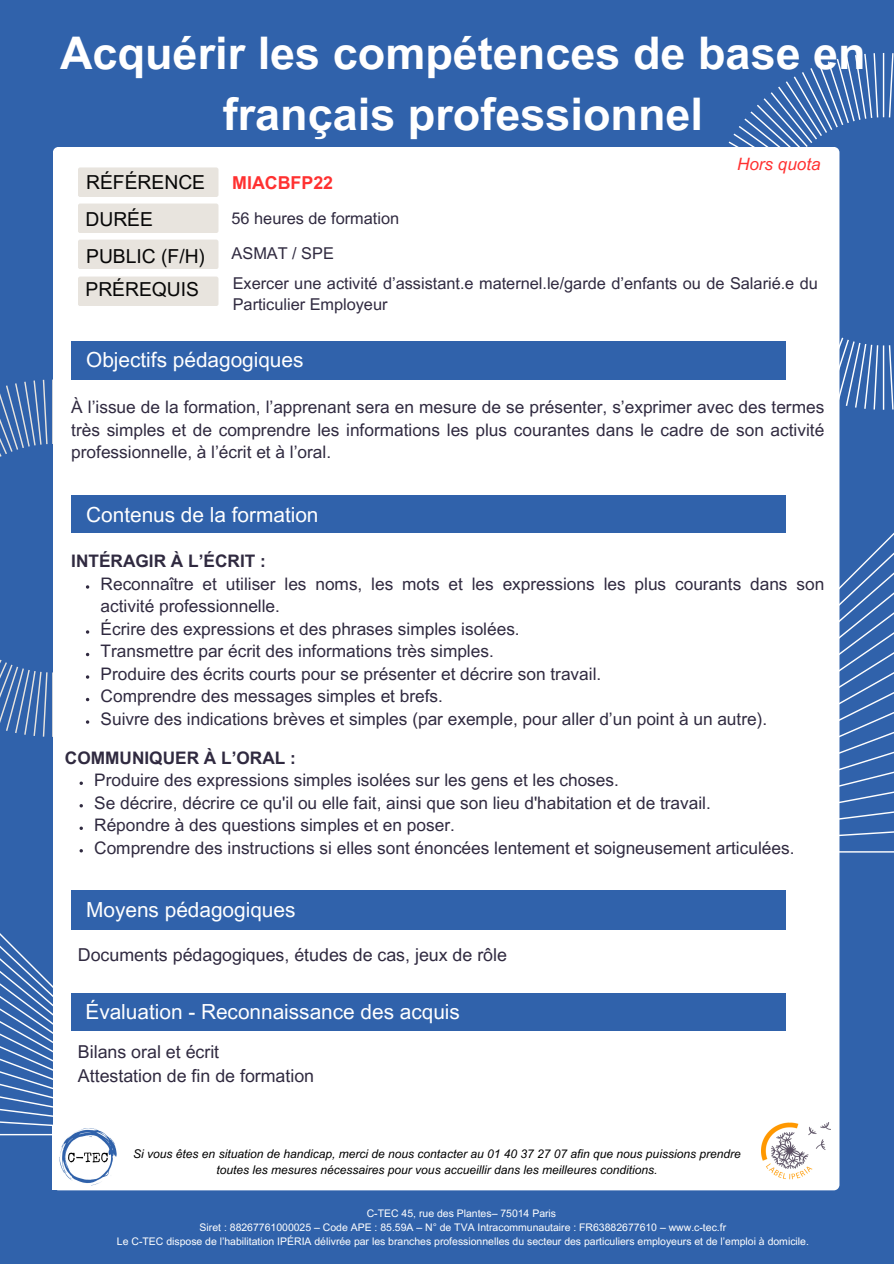
<style>
.page{position:relative;width:894px;height:1264px;background:#fff}
.page>*{position:absolute;margin:0;border:0;box-sizing:border-box;transform-origin:0 0}
.t1{font:700 45px/60.8px "Arial MT Pro";color:#fff;text-align:center}
.t2{font:20.85px "Arial MT Pro";color:#fff}
.t3{font:19.35px "Arial MT Pro";color:#070707}
.t4{font:17.85px "Arial MT Pro";color:#302a40}
.t5{font:700 17.85px "Arial MT Pro";color:#ff3131}
.t6{font:17.25px/22.5px "Arial MT Pro";color:#302a40;text-align:justify}
.t7{font:700 17.25px "Arial MT Pro";color:#302a40}
.t8{font:italic 17.1px "Arial MT Pro";color:#ff3131}
.t9{font:16.35px/21.3px "Arial MT Pro";color:#302a40}
.t10{font:italic 12px/16px "Arial MT Pro";color:#000;text-align:center}
.t11{font:10.5px "Arial MT Pro";color:#fff}
</style>
<div class="page">
<div style="left:0;top:0;width:893px;height:1263px;background:#3062ab"></div>
<svg style="left:839px;top:496px;width:54px;height:356px"></svg>
<svg style="left:0;top:933px;width:53px;height:202px"></svg>
<svg style="left:0;top:379px;width:53px;height:357px"></svg>
<svg style="left:728px;top:53px;width:165px;height:357px"></svg>
<div style="left:53px;top:147px;width:786px;height:1043px;background:#fff"></div>
<div style="left:71px;top:496px;width:715px;height:37px;background:#3062ab"></div>
<div style="left:78px;top:167px;width:140px;height:30px;background:#e8e4de;border-radius:2px"></div>
<div style="left:78px;top:203px;width:140px;height:30px;background:#e8e4de;border-radius:2px"></div>
<div style="left:78px;top:239px;width:140px;height:30px;background:#e8e4de;border-radius:2px"></div>
<img style="left:53px;top:1125px;width:88px;height:64px">
<img style="left:761px;top:1122px;width:69px;height:61px">
<div style="left:78px;top:276px;width:140px;height:30px;background:#e8e4de;border-radius:2px"></div>
<div style="left:71px;top:341px;width:715px;height:39px;background:#3062ab"></div>
<div style="left:71px;top:890px;width:715px;height:39px;background:#3062ab"></div>
<div style="left:71px;top:992px;width:715px;height:38px;background:#3062ab"></div>
<svg style="left:79px;top:781px;width:4px;height:4px"></svg>
<svg style="left:79px;top:804px;width:4px;height:3px"></svg>
<svg style="left:79px;top:826px;width:4px;height:4px"></svg>
<svg style="left:79px;top:849px;width:4px;height:3px"></svg>
<p class="t1" style="left:60px;top:28px;width:807px">Acquérir les compétences de base en français professionnel</p>
<p class="t3" style="left:86px;top:175px;width:120px">RÉFÉRENCE</p>
<p class="t3" style="left:85px;top:212px;width:69px">DURÉE</p>
<p class="t3" style="left:86px;top:249px;width:120px">PUBLIC (F/H)</p>
<p class="t8" style="left:737px;top:158px;width:85px">Hors quota</p>
<p class="t5" style="left:232px;top:176px;width:102px">MIACBFP22</p>
<p class="t9" style="left:231px;top:210px;width:169px">56 heures de formation</p>
<p class="t9" style="left:231px;top:245px;width:104px">ASMAT / SPE</p>
<p class="t3" style="left:85px;top:282px;width:115px">PRÉREQUIS</p>
<p class="t9" style="left:233px;top:274px;width:586px">Exercer une activité d’assistant.e maternel.le/garde d’enfants ou de Salarié.e du<br>Particulier Employeur</p>
<p class="t2" style="left:86px;top:352px;width:219px">Objectifs pédagogiques</p>
<p class="t6" style="left:71px;top:398px;width:754px">À l’issue de la formation, l’apprenant sera en mesure de se présenter, s’exprimer avec des termes très simples et de comprendre les informations les plus courantes dans le cadre de son activité professionnelle, à l’écrit et à l’oral.</p>
<p class="t2" style="left:86px;top:506px;width:234px">Contenus de la formation</p>
<p class="t7" style="left:71px;top:554px;width:196px">INTÉRAGIR À L’ÉCRIT :</p>
<p class="t6" style="left:101px;top:574px;width:725px">Reconnaître et utiliser les noms, les mots et les expressions les plus courants dans son activité professionnelle.</p>
<p class="t6" style="left:101px;top:619px;width:420px">Écrire des expressions et des phrases simples isolées.</p>
<p class="t6" style="left:101px;top:642px;width:394px">Transmettre par écrit des informations très simples.</p>
<p class="t6" style="left:101px;top:664px;width:502px">Produire des écrits courts pour se présenter et décrire son travail.</p>
<p class="t6" style="left:101px;top:687px;width:344px">Comprendre des messages simples et brefs.</p>
<p class="t6" style="left:101px;top:709px;width:668px">Suivre des indications brèves et simples (par exemple, pour aller d’un point à un autre).</p>
<p class="t7" style="left:65px;top:751px;width:232px">COMMUNIQUER À L’ORAL :</p>
<p class="t6" style="left:94px;top:771px;width:526px">Produire des expressions simples isolées sur les gens et les choses.</p>
<p class="t6" style="left:94px;top:793px;width:618px">Se décrire, décrire ce qu'il ou elle fait, ainsi que son lieu d'habitation et de travail.</p>
<p class="t6" style="left:94px;top:816px;width:362px">Répondre à des questions simples et en poser.</p>
<p class="t6" style="left:94px;top:838px;width:701px">Comprendre des instructions si elles sont énoncées lentement et soigneusement articulées.</p>
<p class="t2" style="left:86px;top:901px;width:211px">Moyens pédagogiques</p>
<p class="t4" style="left:78px;top:948px;width:430px">Documents pédagogiques, études de cas, jeux de rôle</p>
<p class="t2" style="left:85px;top:1003px;width:376px">Évaluation - Reconnaissance des acquis</p>
<p class="t4" style="left:78px;top:1045px;width:143px">Bilans oral et écrit</p>
<p class="t4" style="left:78px;top:1068px;width:238px">Attestation de fin de formation</p>
<p class="t10" style="left:133px;top:1146px;width:609px">Si vous êtes en situation de handicap, merci de nous contacter au 01 40 37 27 07 afin que nous puissions prendre toutes les mesures nécessaires pour vous accueillir dans les meilleures conditions.</p>
<p class="t11" style="left:366px;top:1209px;width:191px">C-TEC 45, rue des Plantes– 75014 Paris</p>
<p class="t11" style="left:199px;top:1223px;width:528px">Siret : 88267761000025 – Code APE : 85.59A – N° de TVA Intracommunautaire : FR63882677610 – www.c-tec.fr</p>
<p class="t11" style="left:117px;top:1236px;width:693px">Le C-TEC dispose de l’habilitation IPÉRIA délivrée par les branches professionnelles du secteur des particuliers employeurs et de l’emploi à domicile.</p>
</div>
